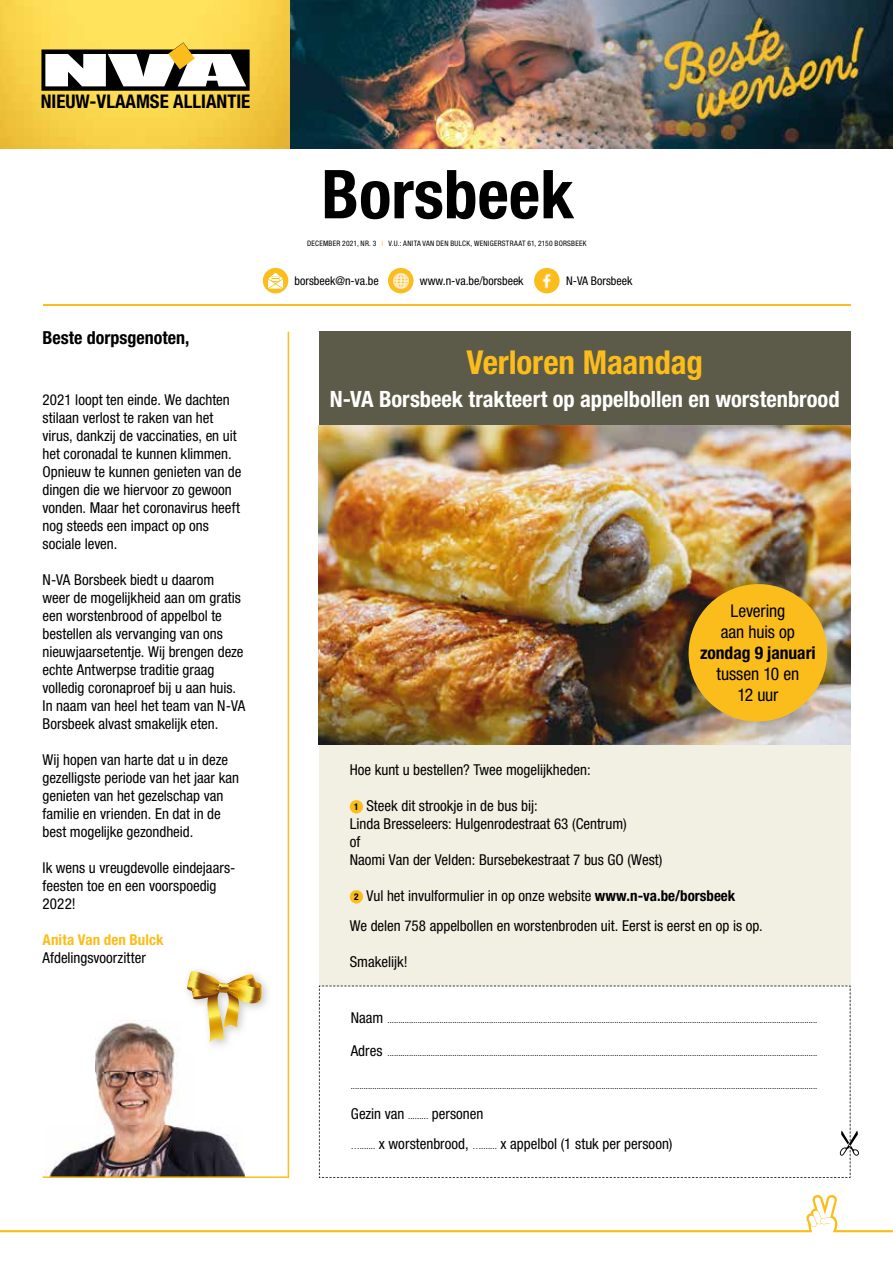
<style>
.page{position:relative;width:893px;height:1263px;background:#fff}
.page>*{position:absolute;margin:0;border:0;box-sizing:border-box;transform-origin:0 0}
.t1{font:700 condensed 67.5px "Helvetica Neue LT Std";color:#000}
.t2{font:700 condensed 33px "Helvetica Neue LT Std";letter-spacing:-.005em;color:#fbbd1b}
.t3{font:700 condensed 22.5px "Helvetica Neue LT Std";color:#fff}
.t4{font:700 condensed 18.9px "Helvetica Neue LT Std";color:#000}
.t5{font:700 condensed 18px "Helvetica Neue LT Std";color:#000}
.t6{font:condensed 17.55px/21px "Helvetica Neue LT Std";letter-spacing:-.01em;color:#000;text-align:center}
.t7{font:700 condensed 17.55px "Helvetica Neue LT Std";color:#000}
.t8{font:condensed 15px/18px "Helvetica Neue LT Std";color:#000}
.t9{font:700 condensed 15px "Helvetica Neue LT Std";letter-spacing:.005em;color:#fbbd1b}
.t10{font:condensed 12px "Helvetica Neue LT Std";color:#000}
.t11{font:condensed 9px "Helvetica Neue LT Std";color:#000}
.t12{font:condensed 7.5px "Helvetica Neue LT Std";letter-spacing:.035em;color:#000}
.s1{font-weight:300;color:#fbbd1b}
.s2{font-weight:700;font-size:9.3px}
.s3{font-weight:700}
.s4{font-size:15px}
.s5{font-size:9px}
</style>
<div class="page">
<div style="left:319px;top:332px;width:531px;height:846px;background:#f2f0e3"></div>
<svg style="left:43px;top:332px;width:246px;height:846px"></svg>
<img style="left:289px;top:0;width:604px;height:149px">
<img style="left:182px;top:966px;width:90px;height:86px">
<img style="left:182px;top:1020px;width:63px;height:32px">
<svg style="left:187px;top:971px;width:75px;height:71px"></svg>
<img style="left:319px;top:425px;width:531px;height:319px">
<svg style="left:350px;top:800px;width:13px;height:13px"></svg>
<svg style="left:350px;top:890px;width:13px;height:13px"></svg>
<img style="left:679px;top:575px;width:157px;height:156px">
<div style="left:319px;top:332px;width:531px;height:93px;background:#5c5a48"></div>
<div style="left:319px;top:986px;width:540px;height:192px;background:#fff"></div>
<hr style="left:43px;top:305px;width:807px;height:1px;background:#fbbd1b">
<div style="left:534px;top:268px;width:26px;height:25px;background:#fbbd1b;border-radius:50%"></div>
<img style="left:537px;top:271px;width:19px;height:19px">
<div style="left:388px;top:268px;width:26px;height:25px;background:#fbbd1b;border-radius:50%"></div>
<img style="left:391px;top:271px;width:19px;height:19px">
<div style="left:263px;top:268px;width:25px;height:25px;background:#fbbd1b;border-radius:50%"></div>
<svg style="left:268px;top:273px;width:15px;height:16px"></svg>
<svg style="left:0;top:1195px;width:893px;height:37px"></svg>
<svg style="left:0;top:0;width:289px;height:149px;background:#f7d24a"></svg>
<svg style="left:41px;top:42px;width:209px;height:49px"></svg>
<p class="t4" style="left:41px;top:90px;width:211px">NIEUW-VLAAMSE ALLIANTIE</p>
<p class="t5" style="left:43px;top:327px;width:148px">Beste dorpsgenoten,</p>
<p class="t8" style="left:43px;top:390px;width:200px">2021 loopt ten einde. We dachten stilaan verlost te raken van het virus, dankzij de vaccinaties, en uit het coronadal te kunnen klimmen.<br>Opnieuw te kunnen genieten van de dingen die we hiervoor zo gewoon vonden. Maar het coronavirus heeft nog steeds een impact op ons sociale leven.</p>
<p class="t8" style="left:43px;top:570px;width:204px">N-VA Borsbeek biedt u daarom weer de mogelijkheid aan om gratis een worstenbrood of appelbol te bestellen als vervanging van ons nieuwjaarsetentje. Wij brengen deze echte Antwerpse traditie graag volledig coronaproef bij u aan huis.<br>In naam van heel het team van N-VA Borsbeek alvast smakelijk eten.</p>
<p class="t8" style="left:43px;top:750px;width:198px">Wij hopen van harte dat u in deze gezelligste periode van het jaar kan genieten van het gezelschap van familie en vrienden. En dat in de best mogelijke gezondheid.</p>
<p class="t8" style="left:43px;top:858px;width:194px">Ik wens u vreugdevolle eindejaars&shy;feesten toe en een voorspoedig<br>2022!</p>
<p class="t9" style="left:43px;top:930px;width:123px">Anita Van den Bulck</p>
<p class="t8" style="left:43px;top:948px;width:105px">Afdelingsvoorzitter</p>
<h1 class="t1" style="left:321px;top:153px;width:254px">Borsbeek</h1>
<p class="t12" style="left:307px;top:239px;width:281px">DECEMBER 2021, NR. 3 <span class="s1">I</span> V.U.: ANITA VAN DEN BULCK, WENIGERSTRAAT 61, 2150 BORSBEEK</p>
<p class="t10" style="left:295px;top:274px;width:86px">borsbeek@n-va.be</p>
<p class="t10" style="left:420px;top:274px;width:105px">www.n-va.be/borsbeek</p>
<p class="t10" style="left:566px;top:274px;width:68px">N-VA Borsbeek</p>
<h2 class="t2" style="left:466px;top:342px;width:238px">Verloren Maandag</h2>
<h3 class="t3" style="left:330px;top:385px;width:511px">N-VA Borsbeek trakteert op appelbollen en worstenbrood</h3>
<p class="t6" style="left:721px;top:600px;width:76px">Levering aan huis op</p>
<p class="t7" style="left:700px;top:642px;width:117px">zondag 9 januari</p>
<p class="t6" style="left:716px;top:663px;width:84px">tussen 10 en<br>12 uur</p>
<p class="t8" style="left:350px;top:761px;width:242px">Hoe kunt u bestellen? Twee mogelijkheden:</p>
<p class="t8" style="left:350px;top:797px;width:314px"><span class="s2">1</span> Steek dit strookje in de bus bij:<br>Linda Bresseleers: Hulgenrodestraat 63 (Centrum)<br>of<br>Naomi Van der Velden: Bursebekestraat 7 bus GO (West)</p>
<p class="t8" style="left:350px;top:881px;width:415px;line-height:30px"><span class="s2">2</span> Vul het invulformulier in op onze website <span class="s3">www.n-va.be/borsbeek<br></span>We delen 758 appelbollen en worstenbroden uit. Eerst is eerst en op is op.</p>
<p class="t8" style="left:350px;top:953px;width:60px">Smakelijk!</p>
<p class="t11" style="left:351px;top:1015px;width:468px"><span class="s4">Naam</span> .......................................................................................................................................................................................................</p>
<p class="t11" style="left:351px;top:1048px;width:468px"><span class="s4">Adres</span> .......................................................................................................................................................................................................</p>
<p class="t11" style="left:351px;top:1081px;width:468px">........................................................................................................................................................................................................................</p>
<p class="t8" style="left:351px;top:1099px;width:323px;line-height:30px">Gezin van <span class="s5">.........</span> personen<br><span class="s5">….......</span> x worstenbrood, <span class="s5">….......</span> x appelbol (1 stuk per persoon)</p>
</div>
